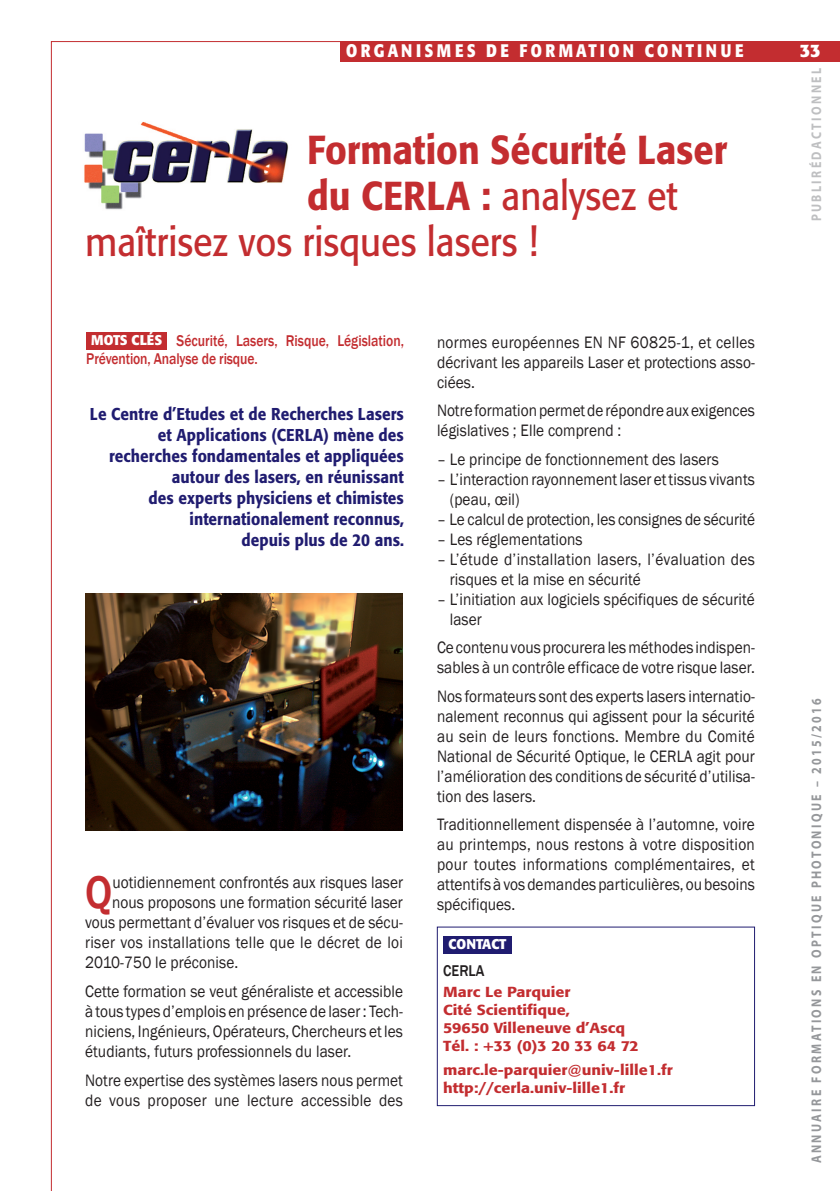
<style>
.page{position:relative;width:840px;height:1191px;background:#fff}
.page>*{position:absolute;margin:0;border:0;box-sizing:border-box;transform-origin:0 0}
.t1{font:500 47px "Franklin Gothic";color:#c32d30;scale:.9 1}
.t2{font:40px "Formata";color:#c32d30;scale:.9 1}
.t3{font:500 40px "Formata";color:#c32d30;scale:.9 1}
.t4{font:700 18px "Formata";letter-spacing:.22em;color:#fff;scale:.85 1}
.t5{font:700 18px "Formata";letter-spacing:.22em;color:#fff}
.t6{font:17px/20px "Franklin Gothic";letter-spacing:.005em;color:#231f20;scale:.9 1}
.t7{font:500 17px/21px "Formata";letter-spacing:.005em;color:#201c70;text-align:right;scale:.9 1}
.t8{font:500 16px/18px "Franklin Gothic";color:#c32d30;scale:.85 1}
.t9{font:500 16px "Franklin Gothic";color:#231f20;scale:.9 1}
.t10{font:500 14.4px/18px "Formata";color:#c32d30;scale:1.11 1}
.t11{font:700 14px "Myriad Pro";letter-spacing:.2em;color:#95979a;scale:.85 1}
.t12{font:700 14px "Myriad Pro";letter-spacing:.2em;color:#bebfc1;scale:.85 1}
.t13{font:700 14px "Formata";color:#fff;scale:.95 1}
.s1{font-weight:500}
</style>
<div class="page">
<div style="left:340px;top:41px;width:499px;height:21px;background:#c32d30"></div>
<img style="left:85px;top:593px;width:318px;height:238px">
<div style="left:437px;top:926px;width:317px;height:180px;border:1px solid #201c70"></div>
<div style="left:443px;top:936px;width:68px;height:17px;background:#201c70"></div>
<img style="left:84px;top:122px;width:205px;height:88px">
<div style="left:86px;top:332px;width:81px;height:17px;background:#c32d30"></div>
<p class="t4" style="left:346px;top:42px;width:468px">ORGANISMES DE FORMATION CONTINUE</p>
<p class="t5" style="left:799px;top:43px;width:22px">33</p>
<h2 class="t3" style="left:307px;top:132px;width:468px">Formation Sécurité Laser</h2>
<h2 class="t2" style="left:307px;top:179px;width:413px"><span class="s1">du CERLA :</span> analysez et</h2>
<h2 class="t2" style="left:85px;top:225px;width:504px">maîtrisez vos risques lasers !</h2>
<p class="t13" style="left:91px;top:334px;width:76px">MOTS CLÉS</p>
<p class="t8" style="left:86px;top:331px;width:375px;text-indent:90px">Sécurité, Lasers, Risque, Législation,<br>Prévention, Analyse de risque.</p>
<p class="t7" style="left:90px;top:405px;width:350px">Le Centre d’Etudes et de Recherches Lasers et Applications (CERLA) mène des recherches fondamentales et appliquées autour des lasers, en réunissant<br>des experts physiciens et chimistes internationalement reconnus,<br>depuis plus de 20 ans.</p>
<h1 class="t1" style="left:85px;top:865px;width:32px">Q</h1>
<p class="t6" style="left:112px;top:872px;width:324px">uotidiennement confrontés aux risques laser</p>
<p class="t6" style="left:112px;top:892px;width:324px">nous proposons une formation sécurité laser</p>
<p class="t6" style="left:85px;top:912px;width:354px">vous permettant d’évaluer vos risques et de sécu-</p>
<p class="t6" style="left:85px;top:932px;width:354px">riser vos installations telle que le décret de loi</p>
<p class="t6" style="left:85px;top:952px;width:171px">2010-750 le préconise.</p>
<p class="t6" style="left:85px;top:981px;width:354px;text-align:justify">Cette formation se veut généraliste et accessible à tous types d’emplois en présence de laser: Tech&shy;niciens, Ingénieurs, Opérateurs, Chercheurs et les étudiants, futurs professionnels du laser.</p>
<p class="t6" style="left:85px;top:1069px;width:354px">Notre expertise des systèmes lasers nous permet de vous proposer une lecture accessible des</p>
<p class="t6" style="left:437px;top:332px;width:354px;text-align:justify">normes européennes EN NF 60825-1, et celles décrivant les appareils Laser et protections asso&shy;ciées.</p>
<p class="t6" style="left:437px;top:400px;width:354px">Notreformationpermetderépondreauxexigences législatives ; Elle comprend :</p>
<p class="t6" style="left:437px;top:449px;width:314px">– Le principe de fonctionnement des lasers</p>
<p class="t6" style="left:449px;top:469px;width:340px;text-indent:-13px">– L’interaction rayonnementlaser ettissus vivants (peau, œil)</p>
<p class="t6" style="left:437px;top:509px;width:355px">– Le calcul de protection, les consignes de sécurité</p>
<p class="t6" style="left:437px;top:529px;width:163px">– Les réglementations</p>
<p class="t6" style="left:449px;top:549px;width:340px;text-indent:-13px">– L’étude d’installation lasers, l’évaluation des risques et la mise en sécurité</p>
<p class="t6" style="left:449px;top:589px;width:340px;text-indent:-13px">– L’initiation aux logiciels spécifiques de sécurité laser</p>
<p class="t6" style="left:437px;top:637px;width:354px">Cecontenuvousprocureralesméthodes indispen&shy;sables à un contrôle efficace de votre risque laser.</p>
<p class="t6" style="left:437px;top:686px;width:354px;text-align:justify">Nos formateurs sont des experts lasers internatio&shy;nalement reconnus qui agissent pour la sécurité au sein de leurs fonctions. Membre du Comité National de Sécurité Optique, le CERLA agit pour l’amélioration des conditions de sécurité d’utilisa&shy;tion des lasers.</p>
<p class="t6" style="left:437px;top:814px;width:354px;text-align:justify">Traditionnellement dispensée à l’automne, voire au printemps, nous restons à votre disposition pour toutes informations complémentaires, et attentifs à vosdemandes particulières, oubesoins spécifiques.</p>
<p class="t13" style="left:448px;top:937px;width:63px">CONTACT</p>
<p class="t9" style="left:443px;top:961px;width:47px">CERLA</p>
<p class="t10" style="left:443px;top:984px;width:178px">Marc Le Parquier<br>Cité Scientifique,<br>59650 Villeneuve d’Ascq<br>Tél. : +33 (0)3 20 33 64 72</p>
<p class="t10" style="left:443px;top:1061px;width:208px">marc.le-parquier@univ-lille1.fr http://cerla.univ-lille1.fr</p>
<p class="t12" style="left:810px;top:221px;width:182px;rotate:-90deg">PUBLIRÉDACTIONNEL</p>
<p class="t11" style="left:810px;top:1163px;width:548px;rotate:-90deg">ANNUAIRE FORMATIONS EN OPTIQUE PHOTONIQUE – 2015/2016</p>
</div>
